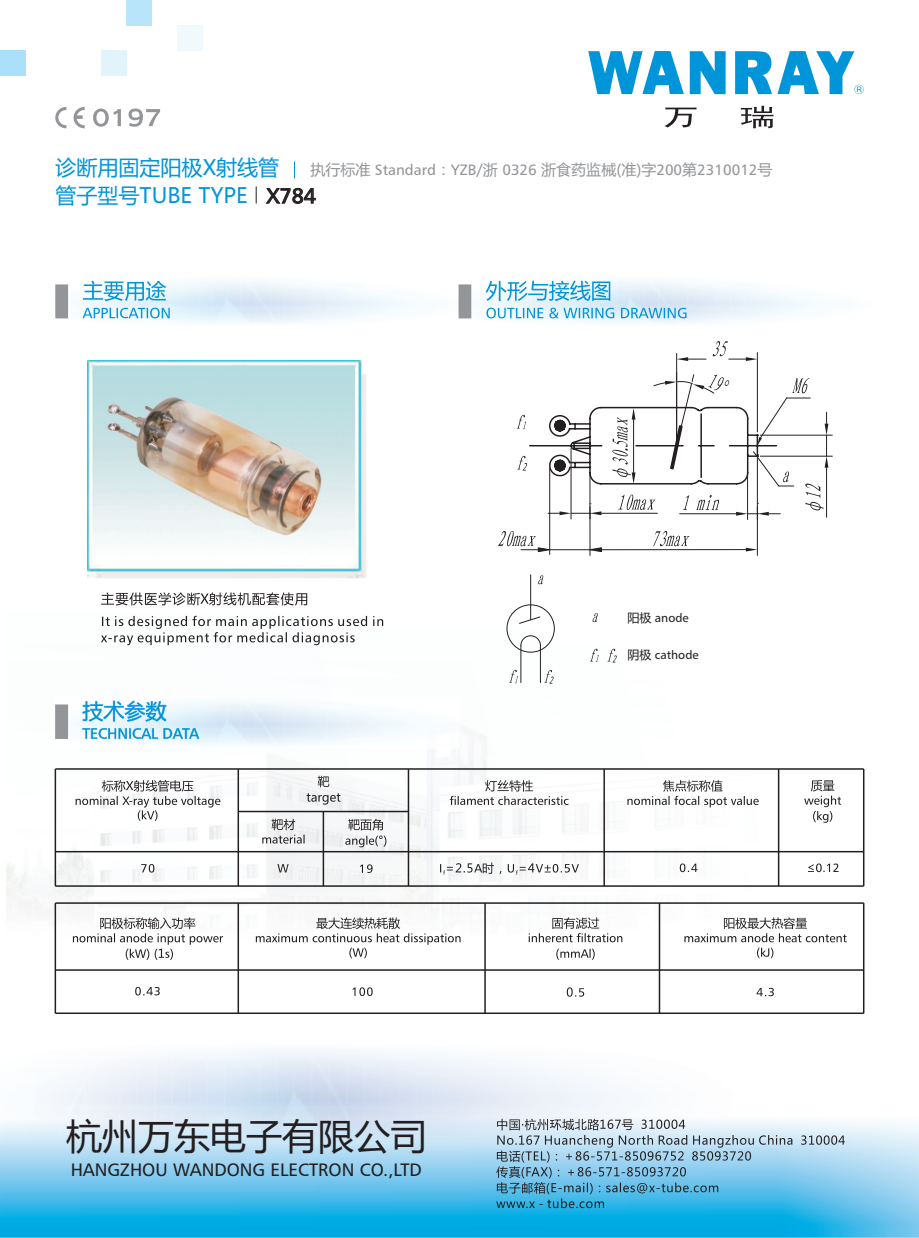
<style>
.page{position:relative;width:919px;height:1238px;background:#fff}
.page>*{position:absolute;margin:0;border:0;box-sizing:border-box;transform-origin:0 0}
.t1{font:36px "Microsoft Ya Hei";color:#231f20}
.t2{font:21px/27.8px "Microsoft Ya Hei";color:#0095d9}
.t3{font:21px "Humanist 777 BT Roman B";color:#231f20}
.t4{font:18px "Humanist 777 BT Roman B";color:#231f20}
.t5{font:15px "Humanist 777 BT Roman B";color:#939598}
.t6{font:12px "Humanist 777 BT Roman B";color:#231f20}
.s1{font-family:"Microsoft Ya Hei"}
</style>
<div class="page">
<img style="left:6px;top:576px;width:859px;height:396px">
<img style="left:0;top:1123px;width:918px;height:114px">
<img style="left:0;top:1010px;width:913px;height:134px">
<img style="left:88px;top:360px;width:281px;height:218px">
<svg style="left:496px;top:1118px;width:348px;height:90px;background:#8ac0da"></svg>
<img style="left:55px;top:281px;width:755px;height:43px">
<div style="left:55px;top:284px;width:13px;height:34px;background:#939598"></div>
<svg style="left:82px;top:280px;width:88px;height:38px"></svg>
<div style="left:458px;top:284px;width:13px;height:34px;background:#939598"></div>
<svg style="left:486px;top:280px;width:200px;height:38px"></svg>
<svg style="left:101px;top:592px;width:206px;height:13px"></svg>
<svg style="left:101px;top:615px;width:282px;height:30px"></svg>
<svg style="left:538px;top:575px;width:5px;height:9px"></svg>
<svg style="left:518px;top:616px;width:22px;height:8px"></svg>
<svg style="left:520px;top:635px;width:21px;height:11px"></svg>
<svg style="left:544px;top:670px;width:9px;height:13px"></svg>
<hr style="left:520px;top:645px;width:1px;height:37px;background:#231f20">
<hr style="left:540px;top:645px;width:1px;height:37px;background:#231f20">
<hr style="left:530px;top:575px;width:1px;height:44px;background:#231f20">
<svg style="left:592px;top:613px;width:5px;height:9px"></svg>
<div style="left:506px;top:604px;width:48px;height:48px;border:1px solid #231f20;border-radius:50%"></div>
<svg style="left:509px;top:670px;width:9px;height:13px"></svg>
<svg style="left:607px;top:648px;width:9px;height:14px"></svg>
<svg style="left:590px;top:648px;width:8px;height:14px"></svg>
<hr style="left:757px;top:352px;width:1px;height:80px;background:#231f20">
<hr style="left:760px;top:435px;width:72px;height:1px;background:#231f20">
<hr style="left:760px;top:456px;width:72px;height:1px;background:#231f20">
<hr style="left:826px;top:467px;width:1px;height:50px;background:#231f20">
<svg style="left:716px;top:341px;width:41px;height:12px"></svg>
<svg style="left:529px;top:353px;width:240px;height:187px"></svg>
<hr style="left:570px;top:448px;width:1px;height:71px;background:#231f20">
<hr style="left:589px;top:473px;width:1px;height:46px;background:#231f20">
<hr style="left:601px;top:513px;width:56px;height:1px;background:#231f20">
<svg style="left:618px;top:494px;width:37px;height:16px"></svg>
<svg style="left:548px;top:511px;width:53px;height:4px"></svg>
<svg style="left:612px;top:408px;width:23px;height:76px"></svg>
<svg style="left:498px;top:531px;width:51px;height:21px"></svg>
<hr style="left:549px;top:549px;width:41px;height:1px;background:#231f20">
<hr style="left:549px;top:468px;width:1px;height:86px;background:#231f20">
<hr style="left:757px;top:506px;width:1px;height:49px;background:#231f20">
<hr style="left:589px;top:506px;width:1px;height:49px;background:#231f20">
<hr style="left:601px;top:549px;width:144px;height:1px;background:#231f20">
<svg style="left:745px;top:547px;width:12px;height:4px"></svg>
<svg style="left:653px;top:531px;width:36px;height:15px"></svg>
<svg style="left:589px;top:547px;width:13px;height:5px"></svg>
<svg style="left:653px;top:372px;width:76px;height:98px"></svg>
<svg style="left:736px;top:378px;width:92px;height:137px"></svg>
<svg style="left:76px;top:780px;width:144px;height:41px"></svg>
<svg style="left:449px;top:780px;width:119px;height:25px"></svg>
<svg style="left:141px;top:864px;width:13px;height:8px"></svg>
<svg style="left:277px;top:864px;width:11px;height:8px"></svg>
<svg style="left:440px;top:862px;width:139px;height:12px"></svg>
<svg style="left:679px;top:863px;width:18px;height:9px"></svg>
<svg style="left:627px;top:780px;width:131px;height:27px"></svg>
<svg style="left:528px;top:917px;width:94px;height:42px"></svg>
<img style="left:55px;top:696px;width:404px;height:53px">
<div style="left:55px;top:704px;width:13px;height:34px;background:#939598"></div>
<svg style="left:83px;top:701px;width:116px;height:37px"></svg>
<hr style="left:55px;top:768px;width:808px;height:1px;background:#231f20">
<hr style="left:238px;top:810px;width:170px;height:2px;background:#231f20">
<hr style="left:55px;top:850px;width:808px;height:2px;background:#231f20">
<hr style="left:55px;top:902px;width:808px;height:1px;background:#231f20">
<hr style="left:55px;top:885px;width:808px;height:1px;background:#231f20">
<hr style="left:55px;top:969px;width:808px;height:1px;background:#231f20">
<hr style="left:55px;top:1012px;width:808px;height:1px;background:#231f20">
<svg style="left:256px;top:917px;width:204px;height:41px"></svg>
<svg style="left:73px;top:917px;width:150px;height:42px"></svg>
<svg style="left:352px;top:987px;width:20px;height:8px"></svg>
<svg style="left:135px;top:986px;width:25px;height:9px"></svg>
<svg style="left:306px;top:775px;width:34px;height:29px"></svg>
<svg style="left:262px;top:818px;width:42px;height:25px"></svg>
<svg style="left:345px;top:818px;width:41px;height:29px"></svg>
<svg style="left:360px;top:864px;width:12px;height:8px"></svg>
<hr style="left:55px;top:769px;width:1px;height:117px;background:#231f20">
<hr style="left:862px;top:769px;width:2px;height:117px;background:#231f20">
<hr style="left:777px;top:769px;width:2px;height:117px;background:#231f20">
<hr style="left:603px;top:769px;width:2px;height:117px;background:#231f20">
<hr style="left:407px;top:769px;width:2px;height:117px;background:#231f20">
<hr style="left:237px;top:769px;width:2px;height:117px;background:#231f20">
<hr style="left:484px;top:903px;width:2px;height:110px;background:#231f20">
<hr style="left:658px;top:903px;width:2px;height:110px;background:#231f20">
<hr style="left:862px;top:903px;width:2px;height:110px;background:#231f20">
<hr style="left:237px;top:903px;width:2px;height:110px;background:#231f20">
<hr style="left:55px;top:903px;width:1px;height:110px;background:#231f20">
<svg style="left:804px;top:780px;width:37px;height:42px"></svg>
<svg style="left:807px;top:863px;width:31px;height:9px"></svg>
<svg style="left:684px;top:917px;width:162px;height:41px"></svg>
<svg style="left:756px;top:987px;width:17px;height:9px"></svg>
<svg style="left:588px;top:51px;width:95px;height:43px"></svg>
<svg style="left:689px;top:51px;width:36px;height:43px"></svg>
<svg style="left:735px;top:51px;width:36px;height:43px"></svg>
<svg style="left:664px;top:107px;width:32px;height:20px"></svg>
<svg style="left:740px;top:106px;width:33px;height:22px"></svg>
<svg style="left:777px;top:51px;width:86px;height:43px"></svg>
<svg style="left:55px;top:107px;width:30px;height:21px"></svg>
<svg style="left:93px;top:108px;width:67px;height:19px"></svg>
<div style="left:178px;top:25px;width:25px;height:25px;background:#f0f9fd"></div>
<div style="left:102px;top:50px;width:25px;height:25px;background:#e1f4fc"></div>
<div style="left:0;top:50px;width:25px;height:25px;background:#aae0f9"></div>
<div style="left:127px;top:0;width:25px;height:25px;background:#b9e5fa"></div>
<svg style="left:256px;top:186px;width:1px;height:17px"></svg>
<svg style="left:294px;top:161px;width:1px;height:17px"></svg>
<svg style="left:517px;top:456px;width:10px;height:14px"></svg>
<svg style="left:516px;top:415px;width:10px;height:14px"></svg>
<svg style="left:566px;top:987px;width:18px;height:9px"></svg>
<hr style="left:322px;top:811px;width:2px;height:75px;background:#231f20">
<h2 class="t2" style="left:56px;top:156px;width:225px">诊断用固定阳极X射线管管子型号TUBE TYPE</h2>
<p class="t5" style="left:310px;top:164px;width:463px"><span class="s1">执行标准</span> Standard<span class="s1">：</span>YZB<span class="s1">/浙</span> 0326 <span class="s1">浙食药监械(准)字</span>200<span class="s1">第</span>2310012<span class="s1">号</span></p>
<h2 class="t3" style="left:266px;top:187px;width:51px">X784</h2>
<h1 class="t1" style="left:66px;top:1119px;width:361px">杭州万东电子有限公司</h1>
<p class="t4" style="left:71px;top:1162px;width:353px">HANGZHOU WANDONG ELECTRON CO.,LTD</p>
<p class="t6" style="left:627px;top:612px;width:63px"><span class="s1">阳极</span> anode</p>
<p class="t6" style="left:627px;top:650px;width:73px"><span class="s1">阴极</span> cathode</p>
</div>
